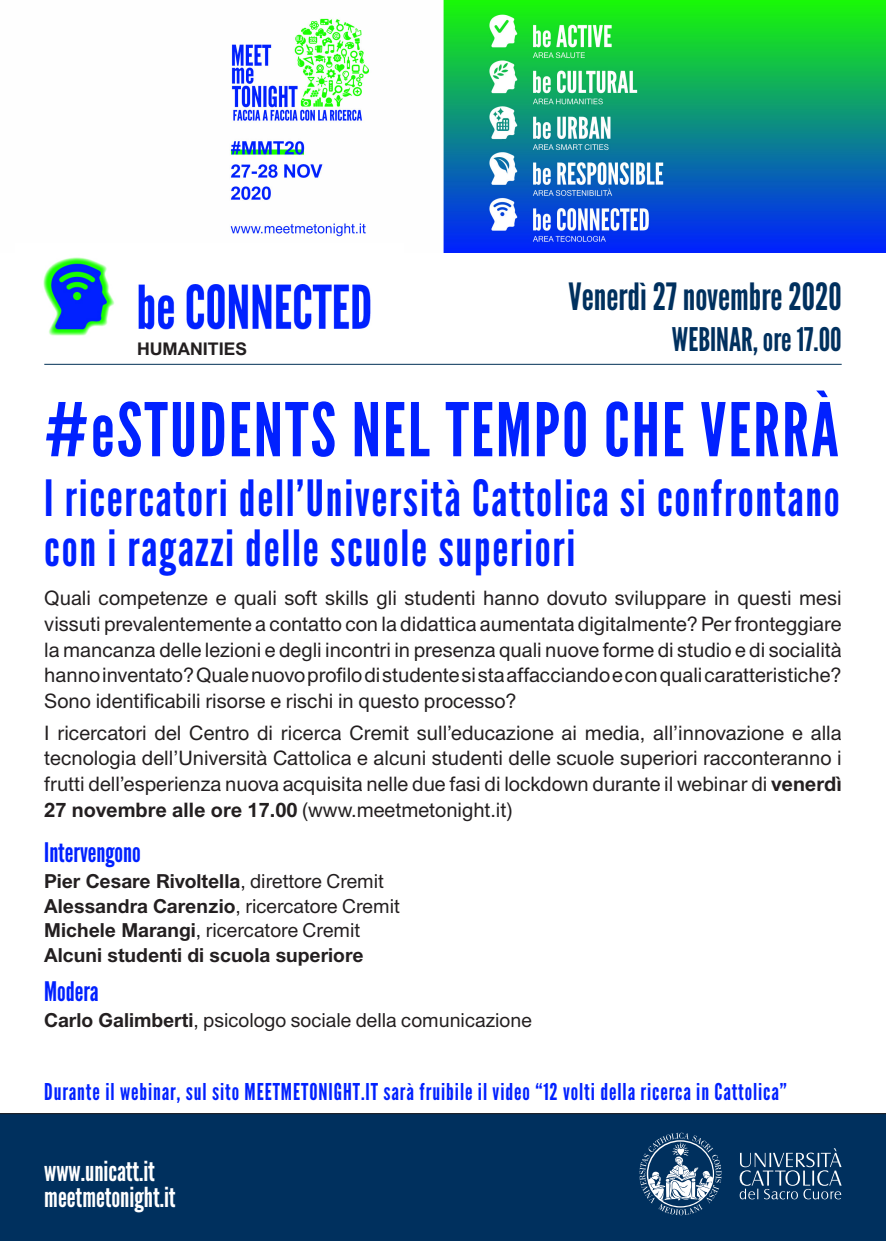
<style>
.page{position:relative;width:886px;height:1241px;background:#fff}
.page>*{position:absolute;margin:0;border:0;box-sizing:border-box;transform-origin:0 0}
.t1{font:73.81px "League Gothic";letter-spacing:.03em;color:#0121ff}
.t2{font:49.81px "League Gothic";letter-spacing:.035em;color:#0121ff}
.t3{font:37.5px "League Gothic";color:#00305e}
.t4{font:32.5px "League Gothic";color:#00305e}
.t5{font:27.5px "League Gothic";color:#fff}
.t6{font:26.88px "League Gothic";color:#0121ff}
.t7{font:23.12px "League Gothic";letter-spacing:.04em;color:#0121ff}
.t8{font:20px/25.6px "Union";color:#231f20;text-align:justify}
.t9{font:700 19.38px "Union";color:#231f20}
.t10{font:19.38px "Union";color:#231f20}
.t11{font:700 17.5px "Union";color:#231f20}
.s1{font-weight:700}
.s2{font-weight:400}
</style>
<div class="page">
<img style="left:230px;top:0;width:656px;height:252px">
<div style="left:0;top:1113px;width:886px;height:127px;background:#00305e"></div>
<svg style="left:740px;top:1147px;width:102px;height:52px"></svg>
<svg style="left:639px;top:1132px;width:82px;height:82px"></svg>
<img style="left:43px;top:244px;width:360px;height:92px">
<hr style="left:44px;top:364px;width:798px;height:1px;background:#003056">
<p class="t11" style="left:137px;top:338px;width:111px">HUMANITIES</p>
<p class="t3" style="left:569px;top:274px;width:274px">Venerdì 27 novembre 2020</p>
<p class="t4" style="left:672px;top:319px;width:171px">WEBINAR, ore 17.00</p>
<p class="t1" style="left:44px;top:386px;width:796px">#eSTUDENTS NEL TEMPO CHE VERRÀ</p>
<p class="t2" style="left:44px;top:468px;width:797px">I ricercatori dell’Università Cattolica si confrontano</p>
<p class="t2" style="left:44px;top:518px;width:533px">con i ragazzi delle scuole superiori</p>
<p class="t8" style="left:44px;top:585px;width:799px">Quali competenze e quali soft skills gli studenti hanno dovuto sviluppare in questi mesi vissuti prevalentemente a contatto con la didattica aumentata digitalmente? Per fronteggiare la mancanza delle lezioni e degli incontri in presenza quali nuove forme di studio e di socialità hanno inventato? Quale nuovo profilo di studente si sta affacciando e con quali caratteristiche?<br>Sono identificabili risorse e rischi in questo processo?</p>
<p class="t8" style="left:44px;top:720px;width:799px">I ricercatori del Centro di ricerca Cremit sull’educazione ai media, all’innovazione e alla tecnologia dell’Università Cattolica e alcuni studenti delle scuole superiori racconteranno i frutti dell’esperienza nuova acquisita nelle due fasi di lockdown durante il webinar di <span class="s1">venerdì 27 novembre alle ore 17.00</span> (www.meetmetonight.it)</p>
<p class="t6" style="left:44px;top:836px;width:98px">Intervengono</p>
<p class="t9" style="left:44px;top:869px;width:341px">Pier Cesare Rivoltella<span class="s2">, direttore Cremit</span></p>
<p class="t9" style="left:44px;top:894px;width:357px">Alessandra Carenzio<span class="s2">, ricercatore Cremit</span></p>
<p class="t10" style="left:44px;top:918px;width:317px"><span class="s1">Michele Marangi</span>, ricercatore Cremit</p>
<p class="t9" style="left:44px;top:942px;width:321px">Alcuni studenti di scuola superiore</p>
<p class="t6" style="left:44px;top:974px;width:56px">Modera</p>
<p class="t10" style="left:44px;top:1008px;width:489px"><span class="s1">Carlo Galimberti</span>, psicologo sociale della comunicazione</p>
<p class="t7" style="left:44px;top:1077px;width:744px">Durante il webinar, sul sito MEETMETONIGHT.IT sarà fruibile il video “12 volti della ricerca in Cattolica”</p>
<p class="t5" style="left:44px;top:1154px;width:112px">www.unicatt.it</p>
<p class="t5" style="left:44px;top:1180px;width:133px">meetmetonight.it</p>
</div>
